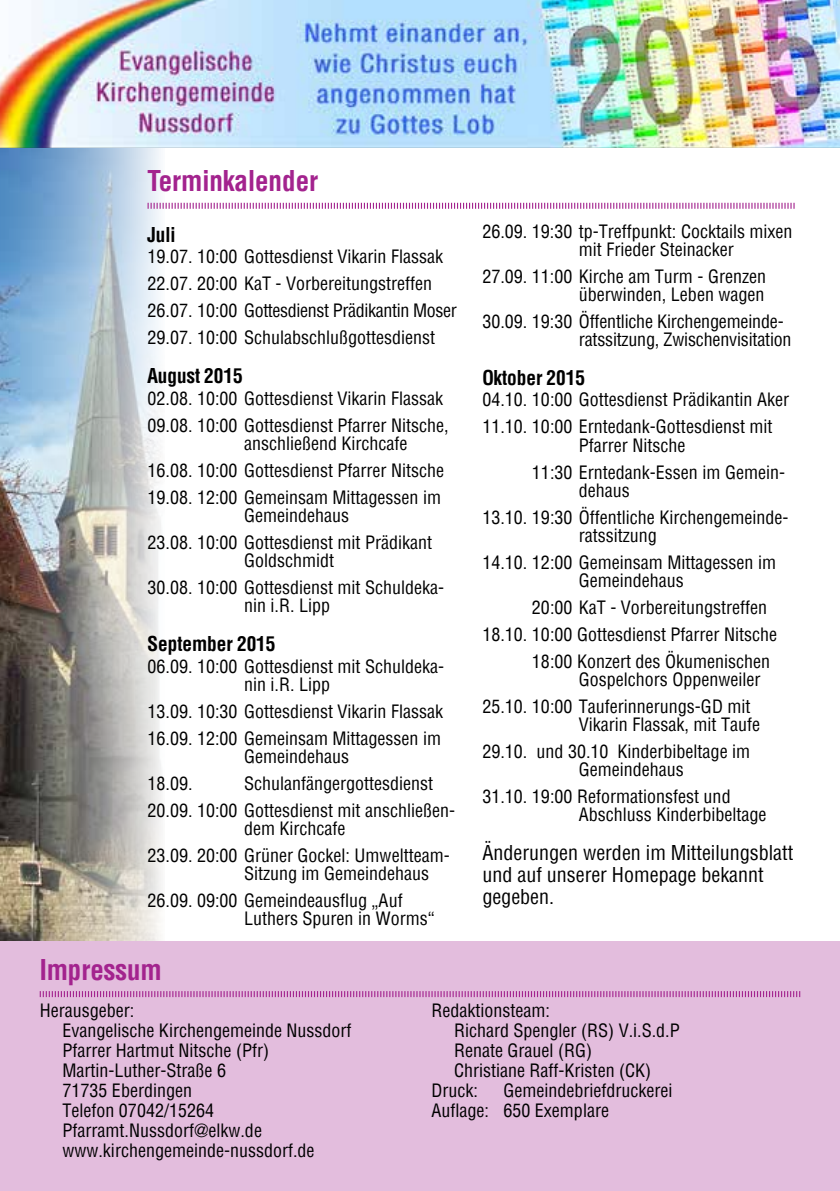
<style>
.page{position:relative;width:840px;height:1191px;background:#fff}
.page>*{position:absolute;margin:0;border:0;box-sizing:border-box;transform-origin:0 0}
.t1{font:700 condensed 28px "Helvetica";color:#a3238e}
.t2{font:condensed 20px/22px "Helvetica";color:#000}
.t3{font:700 condensed 20px "Helvetica";color:#000}
.t4{font:condensed 18px/27px "Helvetica";color:#000}
</style>
<div class="page">
<img style="left:0;top:147px;width:164px;height:794px">
<svg style="left:147px;top:202px;width:647px;height:8px"></svg>
<div style="left:0;top:941px;width:839px;height:250px;background:#e3bddd"></div>
<svg style="left:39px;top:991px;width:761px;height:7px"></svg>
<img style="left:0;top:0;width:839px;height:147px">
<h1 class="t1" style="left:147px;top:164px;width:172px">Terminkalender</h1>
<p class="t3" style="left:147px;top:222px;width:29px">Juli</p>
<p class="t4" style="left:147px;top:243px;width:310px">19.07. 10:00 Gottesdienst Vikarin Flassak 22.07. 20:00 KaT - Vorbereitungstreffen 26.07. 10:00 Gottesdienst Prädikantin Moser 29.07. 10:00 Schulabschlußgottesdienst</p>
<p class="t3" style="left:147px;top:364px;width:97px">August 2015</p>
<p class="t4" style="left:147px;top:384px;width:302px">02.08. 10:00 Gottesdienst Vikarin Flassak<br>09.08. 10:00 Gottesdienst Pfarrer Nitsche,</p>
<p class="t4" style="left:147px;top:430px;width:298px;text-indent:96px">anschließend Kirchcafe<br>16.08. 10:00 Gottesdienst Pfarrer Nitsche<br>19.08. 12:00 Gemeinsam Mittagessen im</p>
<p class="t4" style="left:147px;top:502px;width:286px;text-indent:96px">Gemeindehaus<br>23.08. 10:00 Gottesdienst mit Prädikant</p>
<p class="t4" style="left:147px;top:547px;width:298px;text-indent:96px">Goldschmidt<br>30.08. 10:00 Gottesdienst mit Schuldeka-</p>
<p class="t4" style="left:244px;top:592px;width:87px">nin i.R. Lipp</p>
<p class="t3" style="left:147px;top:632px;width:129px">September 2015</p>
<p class="t4" style="left:244px;top:657px;width:201px;line-height:18px;text-indent:-96px">06.09. 10:00 Gottesdienst mit Schuldeka&shy;nin i.R. Lipp</p>
<p class="t4" style="left:147px;top:697px;width:297px">13.09. 10:30 Gottesdienst Vikarin Flassak<br>16.09. 12:00 Gemeinsam Mittagessen im</p>
<p class="t4" style="left:244px;top:742px;width:106px">Gemeindehaus</p>
<p class="t4" style="left:147px;top:769px;width:46px">18.09.</p>
<p class="t4" style="left:147px;top:769px;width:309px;text-indent:96px">Schulanfängergottesdienst<br>20.09. 10:00 Gottesdienst mit anschließen-</p>
<p class="t4" style="left:147px;top:814px;width:303px;text-align:center">dem Kirchcafe<br>23.09. 20:00 Grüner Gockel: Umweltteam-</p>
<p class="t4" style="left:147px;top:860px;width:283px;text-indent:96px">Sitzung im Gemeindehaus<br>26.09. 09:00 Gemeindeausflug „Auf</p>
<p class="t4" style="left:244px;top:905px;width:192px">Luthers Spuren in Worms“</p>
<p class="t4" style="left:578px;top:222px;width:215px;line-height:18px;text-indent:-96px">26.09. 19:30 tp-Treffpunkt: Cocktails mixen mit Frieder Steinacker</p>
<p class="t4" style="left:482px;top:267px;width:285px;line-height:18px;text-align:right">27.09. 11:00 Kirche am Turm - Grenzen überwinden, Leben wagen</p>
<p class="t4" style="left:578px;top:312px;width:214px;line-height:18px;text-indent:-96px">30.09. 19:30 Öffentliche Kirchengemeinde&shy;ratssitzung, Zwischenvisitation</p>
<p class="t3" style="left:482px;top:366px;width:104px">Oktober 2015</p>
<p class="t4" style="left:482px;top:386px;width:308px">04.10. 10:00 Gottesdienst Prädikantin Aker<br>11.10. 10:00 Erntedank-Gottesdienst mit</p>
<p class="t4" style="left:531px;top:431px;width:254px;text-indent:47px">Pfarrer Nitsche<br>11:30 Erntedank-Essen im Gemein-</p>
<p class="t4" style="left:482px;top:476px;width:307px;text-indent:96px">dehaus<br>13.10. 19:30 Öffentliche Kirchengemeinde-</p>
<p class="t4" style="left:482px;top:521px;width:295px;text-indent:96px">ratssitzung<br>14.10. 12:00 Gemeinsam Mittagessen im</p>
<p class="t4" style="left:578px;top:566px;width:106px">Gemeindehaus</p>
<p class="t4" style="left:531px;top:593px;width:236px">20:00 KaT - Vorbereitungstreffen</p>
<p class="t4" style="left:482px;top:620px;width:296px">18.10. 10:00 Gottesdienst Pfarrer Nitsche</p>
<p class="t4" style="left:531px;top:647px;width:239px">18:00 Konzert des Ökumenischen</p>
<p class="t4" style="left:482px;top:665px;width:279px;text-indent:96px">Gospelchors Oppenweiler<br>25.10. 10:00 Tauferinnerungs-GD mit</p>
<p class="t4" style="left:482px;top:711px;width:279px;text-indent:96px">Vikarin Flassak, mit Taufe<br>29.10. und 30.10 Kinderbibeltage im</p>
<p class="t4" style="left:482px;top:756px;width:249px;text-indent:96px">Gemeindehaus<br>31.10. 19:00 Reformationsfest und</p>
<p class="t4" style="left:578px;top:801px;width:189px">Abschluss Kinderbibeltage</p>
<p class="t2" style="left:482px;top:841px;width:312px">Änderungen werden im Mitteilungsblatt und auf unserer Homepage bekannt gegeben.</p>
<h1 class="t1" style="left:40px;top:952px;width:123px">Impressum</h1>
<p class="t4" style="left:62px;top:1000px;width:290px;line-height:20px;text-indent:-23px">Herausgeber:<br>Evangelische Kirchengemeinde Nussdorf<br>Pfarrer Hartmut Nitsche (Pfr)<br>Martin-Luther-Straße 6<br>71735 Eberdingen<br>Telefon 07042/15264<br>Pfarramt.Nussdorf@elkw.de www.kirchengemeinde-nussdorf.de</p>
<p class="t4" style="left:431px;top:996px;width:120px">Redaktionsteam:</p>
<p class="t4" style="left:454px;top:1016px;width:227px">Richard Spengler (RS) V.i.S.d.P</p>
<p class="t4" style="left:454px;top:1036px;width:139px">Renate Grauel (RG)</p>
<p class="t4" style="left:454px;top:1056px;width:198px">Christiane Raff-Kristen (CK)</p>
<p class="t4" style="left:431px;top:1076px;width:48px">Druck:</p>
<p class="t4" style="left:431px;top:1080px;width:242px;line-height:20px;text-indent:72px">Gemeindebriefdruckerei<br>Auflage: 650 Exemplare</p>
</div>
